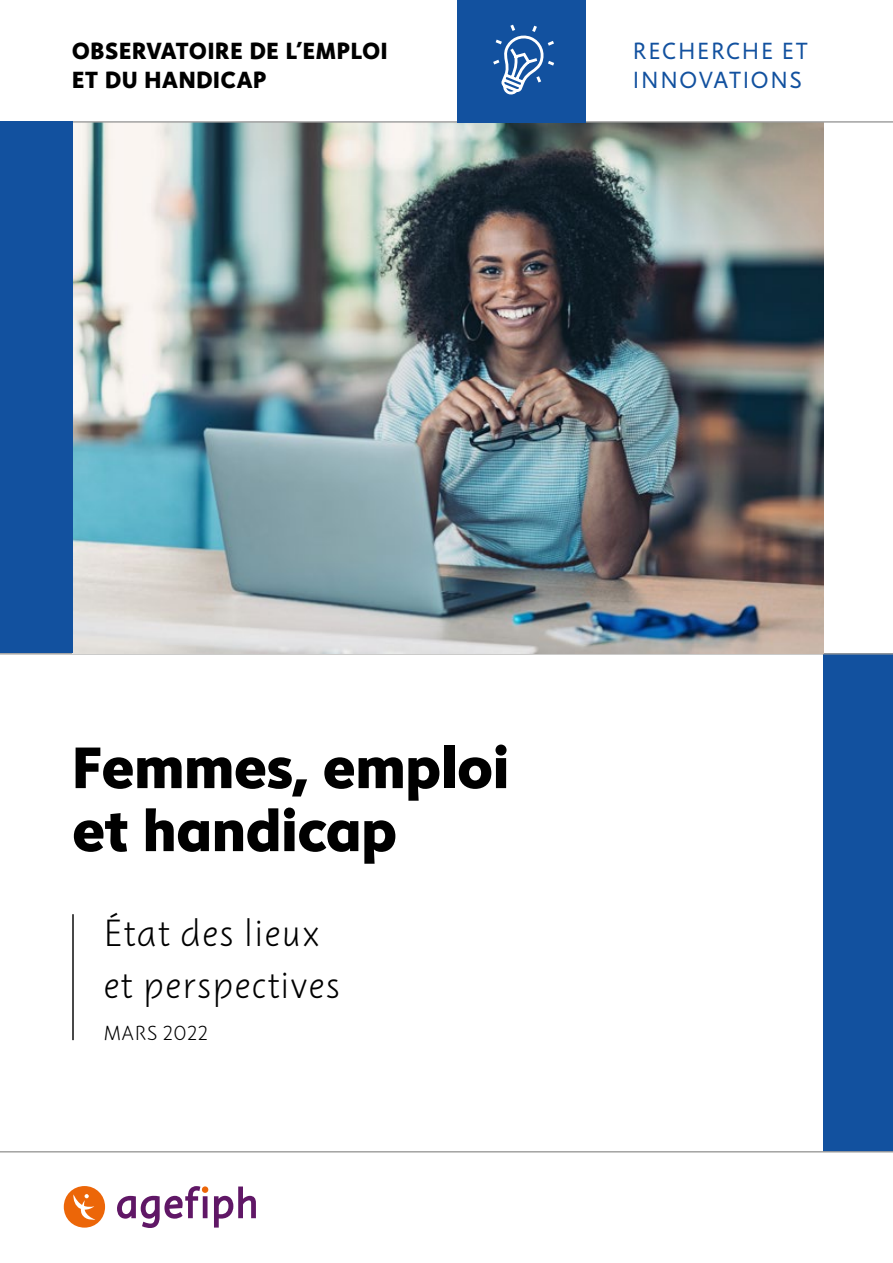
<style>
.page{position:relative;width:893px;height:1263px;background:#fff}
.page>*{position:absolute;margin:0;border:0;box-sizing:border-box;transform-origin:0 0}
.Titre_-H{font:800 60px/63px "Instant 5";color:#000}
.Titre_-H-2{font:39px/52.5px "Instant 2 Quick";letter-spacing:.02em;color:#000}
.t1{font:800 24px/28.8px "Instant 5";letter-spacing:.03em;color:#000}
.t2{font:24px/28.8px "Instant 3";letter-spacing:.07em;color:#12519f}
.t3{font:21px "Instant 2 Quick";letter-spacing:.025em;color:#000}
</style>
<div class="page">
<div style="left:824px;top:654px;width:69px;height:498px;background:#12519f"></div>
<hr style="left:0;top:653px;width:893px;height:1px;background:#9d9d9c">
<img style="left:72px;top:123px;width:752px;height:530px">
<svg style="left:117px;top:1186px;width:139px;height:42px"></svg>
<div style="left:202px;top:1186px;width:6px;height:7px;background:#ec6608;border-radius:50%"></div>
<svg style="left:64px;top:1186px;width:41px;height:41px"></svg>
<hr style="left:72px;top:914px;width:2px;height:126px;background:#000">
<hr style="left:0;top:1151px;width:893px;height:1px;background:#9d9d9c">
<hr style="left:0;top:121px;width:893px;height:2px;background:#9d9d9c">
<div style="left:0;top:121px;width:72px;height:532px;background:#12519f"></div>
<div style="left:457px;top:0;width:129px;height:123px;background:#12519f"></div>
<svg style="left:493px;top:24px;width:61px;height:71px"></svg>
<p class="t1" style="left:72px;top:36px;width:317px">OBSERVATOIRE DE L'EMPLOI<br>ET DU HANDICAP</p>
<p class="t2" style="left:633px;top:37px;width:176px">RECHERCHE ET<br>INNOVATIONS</p>
<p class="Titre_-H" style="left:72px;top:735px;width:438px">Femmes, emploi et handicap</p>
<p class="Titre_-H-2" style="left:104px;top:907px;width:238px">État des lieux et perspectives</p>
<p class="t3" style="left:104px;top:1020px;width:106px">MARS 2022</p>
</div>
